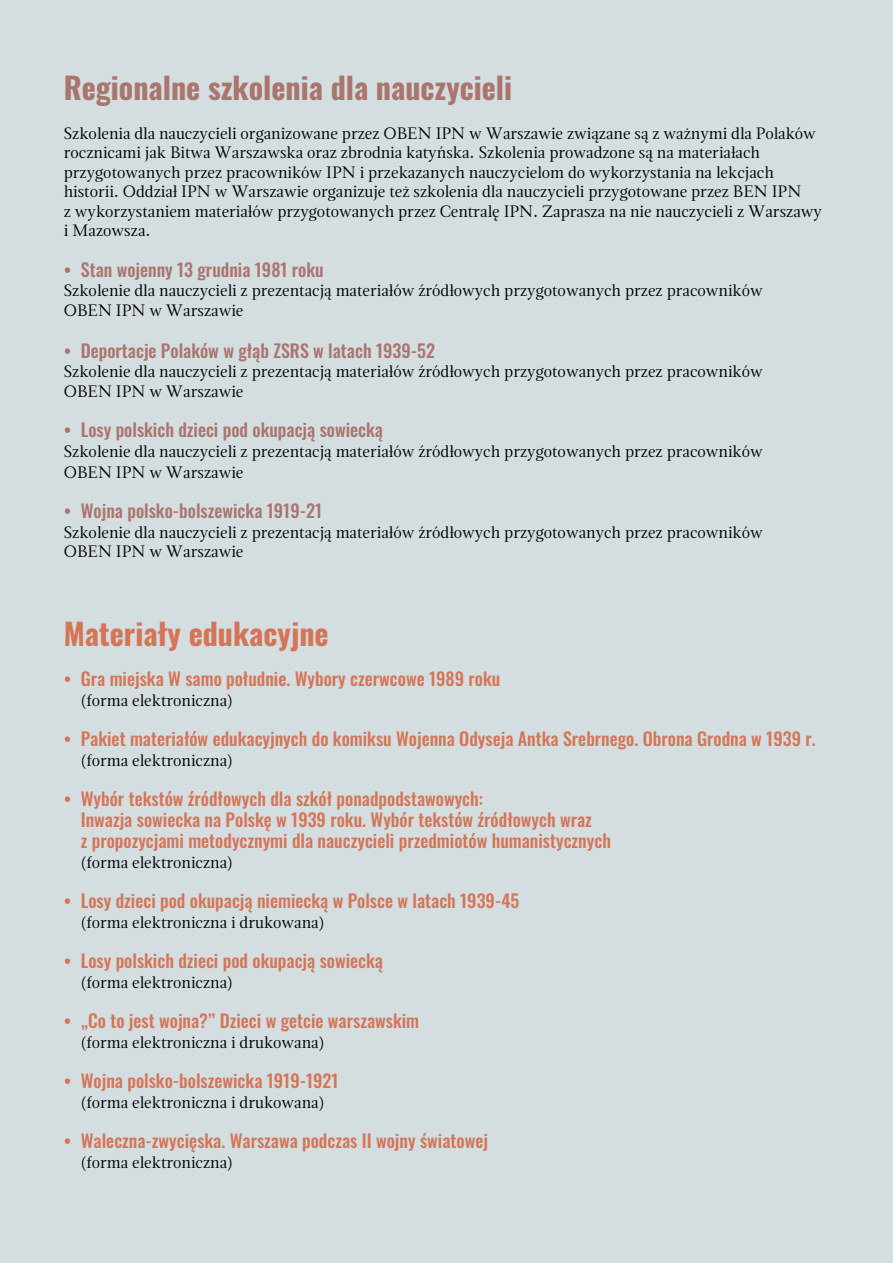
<style>
.page{position:relative;width:893px;height:1263px;background:#d4dde0}
.page>*{position:absolute;margin:0;border:0;box-sizing:border-box;transform-origin:0 0}
.t1{font:700 30px "Oswald";color:#aa756c}
.t2{font:700 30px "Oswald";color:#d57557}
.t3{font:500 18px/21px "Oswald";color:#d57557}
.t4{font:500 18px "Oswald";color:#aa756c}
.t5{font:16.5px/19.5px "Magneta";color:#000}
</style>
<div class="page">
<h1 class="t1" style="left:64px;top:72px;width:450px">Regionalne szkolenia dla nauczycieli</h1>
<p class="t5" style="left:64px;top:123px;width:760px">Szkolenia dla nauczycieli organizowane przez OBEN IPN w Warszawie związane są z ważnymi dla Polaków rocznicami jak Bitwa Warszawska oraz zbrodnia katyńska. Szkolenia prowadzone są na materiałach przygotowanych przez pracowników IPN i przekazanych nauczycielom do wykorzystania na lekcjach historii. Oddział IPN w Warszawie organizuje też szkolenia dla nauczycieli przygotowane przez BEN IPN<br>z wykorzystaniem materiałów przygotowanych przez Centralę IPN. Zaprasza na nie nauczycieli z Warszawy i Mazowsza.</p>
<p class="t4" style="left:64px;top:260px;width:261px">• Stan wojenny 13 grudnia 1981 roku</p>
<p class="t5" style="left:64px;top:280px;width:700px">Szkolenie dla nauczycieli z prezentacją materiałów źródłowych przygotowanych przez pracowników<br>OBEN IPN w Warszawie</p>
<p class="t4" style="left:64px;top:341px;width:373px">• Deportacje Polaków w głąb ZSRS w latach 1939-52</p>
<p class="t5" style="left:64px;top:361px;width:700px">Szkolenie dla nauczycieli z prezentacją materiałów źródłowych przygotowanych przez pracowników<br>OBEN IPN w Warszawie</p>
<p class="t4" style="left:64px;top:420px;width:321px">• Losy polskich dzieci pod okupacją sowiecką</p>
<p class="t5" style="left:64px;top:440px;width:700px;line-height:21px">Szkolenie dla nauczycieli z prezentacją materiałów źródłowych przygotowanych przez pracowników<br>OBEN IPN w Warszawie</p>
<p class="t4" style="left:64px;top:501px;width:260px">• Wojna polsko-bolszewicka 1919-21</p>
<p class="t5" style="left:64px;top:522px;width:700px">Szkolenie dla nauczycieli z prezentacją materiałów źródłowych przygotowanych przez pracowników<br>OBEN IPN w Warszawie</p>
<h1 class="t2" style="left:64px;top:618px;width:266px">Materiały edukacyjne</h1>
<p class="t3" style="left:64px;top:669px;width:438px">• Gra miejska W samo południe. Wybory czerwcowe 1989 roku</p>
<p class="t5" style="left:81px;top:690px;width:154px">(forma elektroniczna)</p>
<p class="t3" style="left:64px;top:729px;width:753px">• Pakiet materiałów edukacyjnych do komiksu Wojenna Odyseja Antka Srebrnego. Obrona Grodna w 1939 r.</p>
<p class="t5" style="left:81px;top:750px;width:154px">(forma elektroniczna)</p>
<p class="t3" style="left:81px;top:789px;width:532px;text-indent:-17px">• Wybór tekstów źródłowych dla szkół ponadpodstawowych:<br>Inwazja sowiecka na Polskę w 1939 roku. Wybór tekstów źródłowych wraz<br>z propozycjami metodycznymi dla nauczycieli przedmiotów humanistycznych</p>
<p class="t5" style="left:81px;top:852px;width:154px">(forma elektroniczna)</p>
<p class="t3" style="left:64px;top:891px;width:457px">• Losy dzieci pod okupacją niemiecką w Polsce w latach 1939-45</p>
<p class="t5" style="left:81px;top:912px;width:245px">(forma elektroniczna i drukowana)</p>
<p class="t3" style="left:64px;top:951px;width:321px">• Losy polskich dzieci pod okupacją sowiecką</p>
<p class="t5" style="left:81px;top:972px;width:154px">(forma elektroniczna)</p>
<p class="t3" style="left:64px;top:1011px;width:357px">• „Co to jest wojna?” Dzieci w getcie warszawskim</p>
<p class="t5" style="left:81px;top:1032px;width:245px">(forma elektroniczna i drukowana)</p>
<p class="t3" style="left:64px;top:1071px;width:276px">• Wojna polsko-bolszewicka 1919-1921</p>
<p class="t5" style="left:81px;top:1092px;width:245px">(forma elektroniczna i drukowana)</p>
<p class="t3" style="left:64px;top:1131px;width:426px">• Waleczna-zwycięska. Warszawa podczas II wojny światowej</p>
<p class="t5" style="left:81px;top:1152px;width:154px">(forma elektroniczna)</p>
</div>
